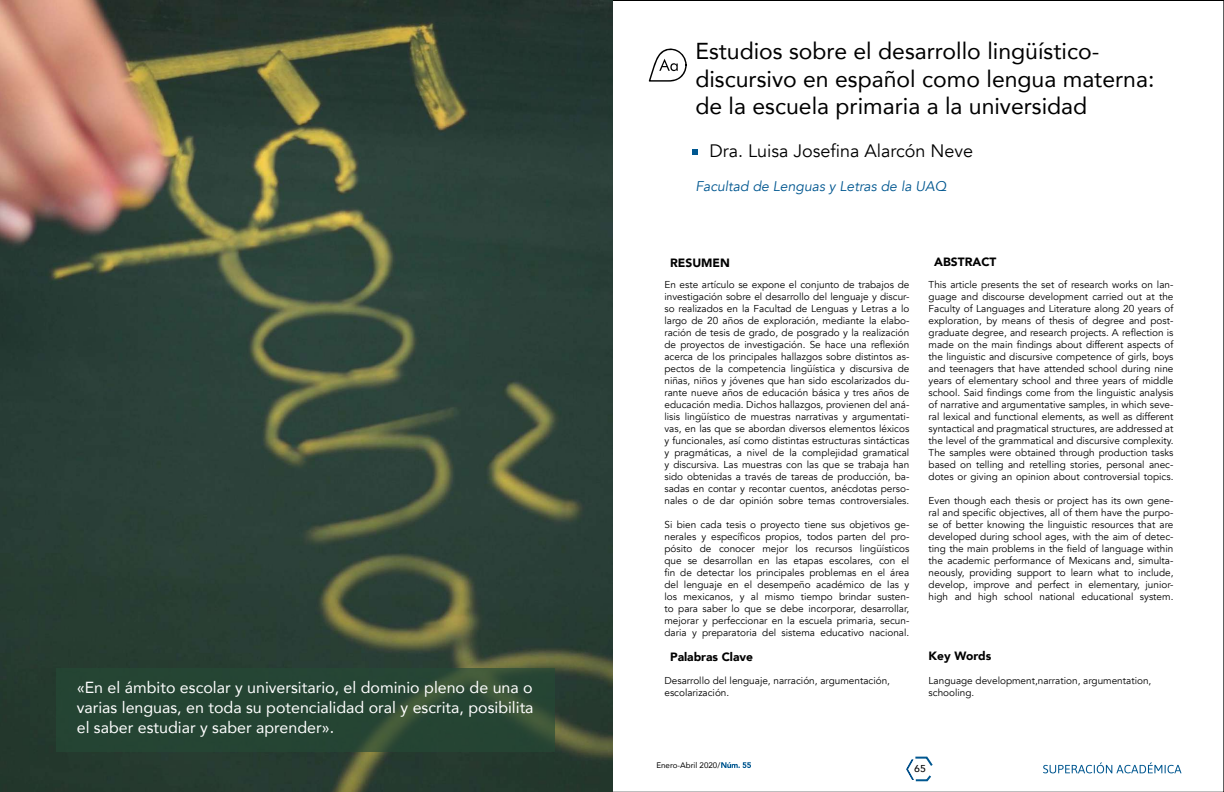
<style>
.page{position:relative;width:1224px;height:792px;background:#fff}
.page>*{position:absolute;margin:0;border:0;box-sizing:border-box;transform-origin:0 0}
.t1{font:23px/27.5px "Avenir";color:#000}
.t2{font:18px "Avenir";color:#000}
.t3{font:16px/20px "Avenir";color:#fff;text-align:justify}
.t4{font:italic 14px "Avenir";color:#005790}
.t5{font:900 12px "Avenir";color:#000}
.t6{font:10px/12px "Avenir";color:#000;text-align:justify}
.t7{font:500 10px "Avenir Next";color:#000}
.t8{font:8px "Avenir";color:#000}
</style>
<div class="page">
<svg style="left:1043px;top:762px;width:138px;height:11px"></svg>
<svg style="left:721px;top:762px;width:30px;height:6px"></svg>
<svg style="left:906px;top:756px;width:27px;height:26px"></svg>
<img style="left:0;top:0;width:613px;height:792px">
<svg style="left:692px;top:149px;width:6px;height:6px"></svg>
<div style="left:56px;top:669px;width:498px;height:83px;background:#254a36"></div>
<svg style="left:649px;top:48px;width:38px;height:34px"></svg>
<h3 class="t3" style="left:77px;top:677px;width:458px">«En el ámbito escolar y universitario, el dominio pleno de una o varias lenguas, en toda su potencialidad oral y escrita, posibilita el saber estudiar y saber aprender».</h3>
<h1 class="t1" style="left:695px;top:37px;width:461px">Estudios sobre el desarrollo lingüístico&shy;discursivo en español como lengua materna: de la escuela primaria a la universidad</h1>
<h2 class="t2" style="left:710px;top:140px;width:265px">Dra. Luisa Josefina Alarcón Neve</h2>
<h3 class="t4" style="left:695px;top:178px;width:253px">Facultad de Lenguas y Letras de la UAQ</h3>
<p class="t5" style="left:670px;top:253px;width:61px">RESUMEN</p>
<p class="t6" style="left:664px;top:279px;width:246px">En este artículo se expone el conjunto de trabajos de investigación sobre el desarrollo del lenguaje y discur&shy;so realizados en la Facultad de Lenguas y Letras a lo largo de 20 años de exploración, mediante la elabo&shy;ración de tesis de grado, de posgrado y la realización de proyectos de investigación. Se hace una reflexión acerca de los principales hallazgos sobre distintos as&shy;pectos de la competencia lingüística y discursiva de niñas, niños y jóvenes que han sido escolarizados du&shy;rante nueve años de educación básica y tres años de educación media. Dichos hallazgos, provienen del aná&shy;lisis lingüístico de muestras narrativas y argumentati&shy;vas, en las que se abordan diversos elementos léxicos y funcionales, así como distintas estructuras sintácticas y pragmáticas, a nivel de la complejidad gramatical y discursiva. Las muestras con las que se trabaja han sido obtenidas a través de tareas de producción, ba&shy;sadas en contar y recontar cuentos, anécdotas perso&shy;nales o de dar opinión sobre temas controversiales.</p>
<p class="t6" style="left:664px;top:519px;width:246px">Si bien cada tesis o proyecto tiene sus objetivos ge&shy;nerales y específicos propios, todos parten del pro&shy;pósito de conocer mejor los recursos lingüísticos que se desarrollan en las etapas escolares, con el fin de detectar los principales problemas en el área del lenguaje en el desempeño académico de las y los mexicanos, y al mismo tiempo brindar susten&shy;to para saber lo que se debe incorporar, desarrollar, mejorar y perfeccionar en la escuela primaria, secun&shy;daria y preparatoria del sistema educativo nacional.</p>
<p class="t5" style="left:670px;top:646px;width:84px">Palabras Clave</p>
<p class="t6" style="left:664px;top:675px;width:227px">Desarrollo del lenguaje, narración, argumentación, escolarización.</p>
<p class="t5" style="left:934px;top:252px;width:64px">ABSTRACT</p>
<p class="t6" style="left:929px;top:279px;width:246px">This article presents the set of research works on lan&shy;guage and discourse development carried out at the Faculty of Languages and Literature along 20 years of exploration, by means of thesis of degree and post&shy;graduate degree, and research projects. A reflection is made on the main findings about different aspects of the linguistic and discursive competence of girls, boys and teenagers that have attended school during nine years of elementary school and three years of middle school. Said findings come from the linguistic analysis of narrative and argumentative samples, in which seve&shy;ral lexical and functional elements, as well as different syntactical and pragmatical structures, are addressed at the level of the grammatical and discursive complexity.<br>The samples were obtained through production tasks based on telling and retelling stories, personal anec&shy;dotes or giving an opinion about controversial topics.</p>
<p class="t6" style="left:929px;top:495px;width:246px">Even though each thesis or project has its own gene&shy;ral and specific objectives, all of them have the purpo&shy;se of better knowing the linguistic resources that are developed during school ages, with the aim of detec&shy;ting the main problems in the field of language within the academic performance of Mexicans and, simulta&shy;neously, providing support to learn what to include, develop, improve and perfect in elementary, junior&shy;high and high school national educational system.</p>
<p class="t5" style="left:929px;top:645px;width:64px">Key Words</p>
<p class="t6" style="left:929px;top:675px;width:224px">Language development,narration, argumentation, schooling.</p>
<p class="t8" style="left:656px;top:759px;width:65px">Enero-Abril 2020/</p>
<p class="t7" style="left:914px;top:760px;width:13px">65</p>
</div>
